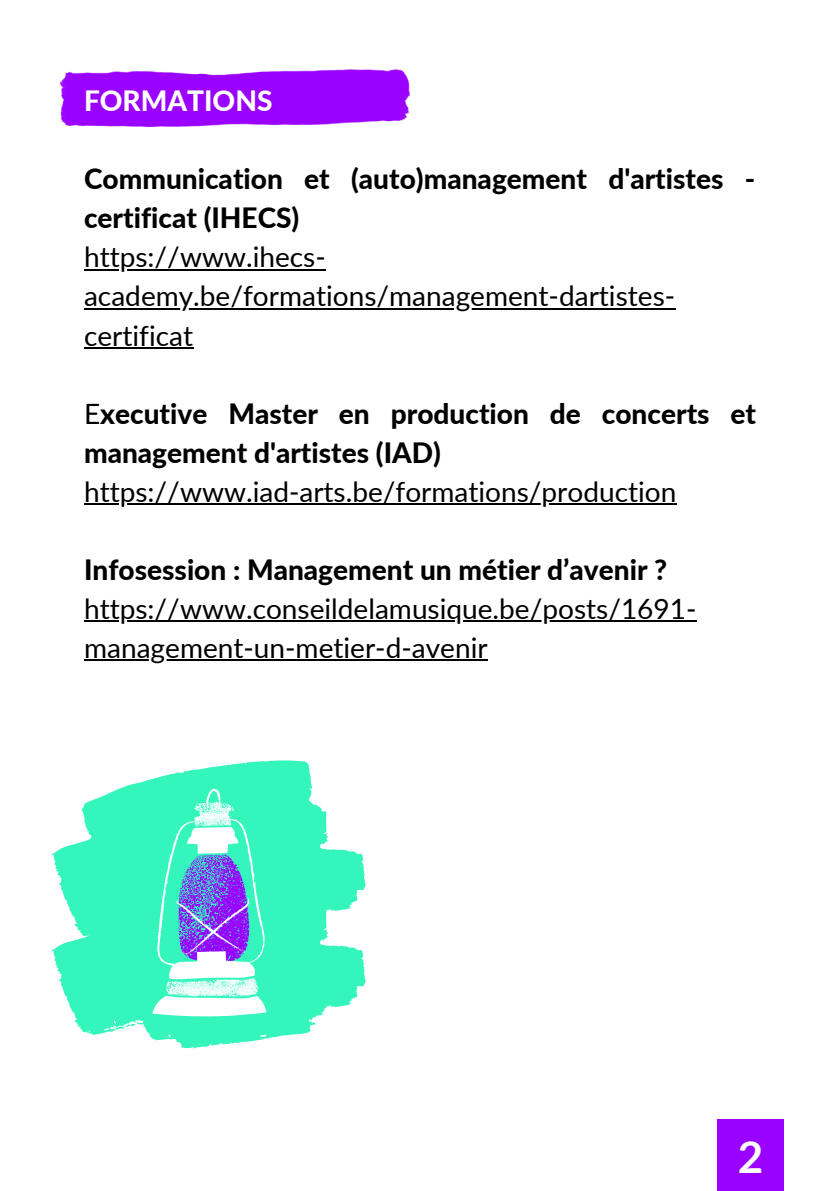
<style>
.page{position:relative;width:839px;height:1191px;background:#fff}
.page>*{position:absolute;margin:0;border:0;box-sizing:border-box;transform-origin:0 0}
.t1{font:700 44px "Lato";color:#fff}
.t2{font:28px/39px "Lato";color:#000}
.t3{font:800 28px/39px "Lato";color:#000}
.t4{font:800 28px "Lato";color:#fff}
.s1{font-weight:400}
</style>
<div class="page">
<div style="left:717px;top:1119px;width:66px;height:72px;background:#9a00ff"></div>
<svg style="left:52px;top:760px;width:311px;height:97px;fill:#34f6bd"></svg>
<svg style="left:52px;top:857px;width:314px;height:192px;fill:#34f6bd"></svg>
<svg style="left:115px;top:1024px;width:21px;height:6px"></svg>
<svg style="left:152px;top:788px;width:114px;height:228px"></svg>
<img style="left:59px;top:71px;width:135px;height:57px">
<img style="left:194px;top:69px;width:216px;height:58px">
<hr style="left:84px;top:269px;width:242px;height:1px;background:#000">
<hr style="left:84px;top:308px;width:591px;height:1px;background:#000">
<hr style="left:84px;top:347px;width:109px;height:2px;background:#000">
<hr style="left:84px;top:503px;width:592px;height:2px;background:#000">
<hr style="left:84px;top:620px;width:612px;height:2px;background:#000">
<hr style="left:84px;top:659px;width:403px;height:2px;background:#000">
<p class="t4" style="left:84px;top:84px;width:190px">FORMATIONS</p>
<p class="t3" style="left:84px;top:159px;width:672px">Communication et (auto)management d'artistes - certificat (IHECS)</p>
<p class="t2" style="left:84px;top:237px;width:592px">https://www.ihecs&shy;academy.be/formations/management-dartistes&shy;certificat</p>
<p class="t3" style="left:84px;top:393px;width:673px"><span class="s1">E</span>xecutive Master en production de concerts et management d'artistes (IAD)</p>
<p class="t2" style="left:84px;top:471px;width:594px">https://www.iad-arts.be/formations/production</p>
<p class="t3" style="left:84px;top:549px;width:584px">Infosession : Management un métier d’avenir ?</p>
<p class="t2" style="left:84px;top:589px;width:614px">https://www.conseildelamusique.be/posts/1691- management-un-metier-d-avenir</p>
<p class="t1" style="left:737px;top:1130px;width:27px">2</p>
</div>
